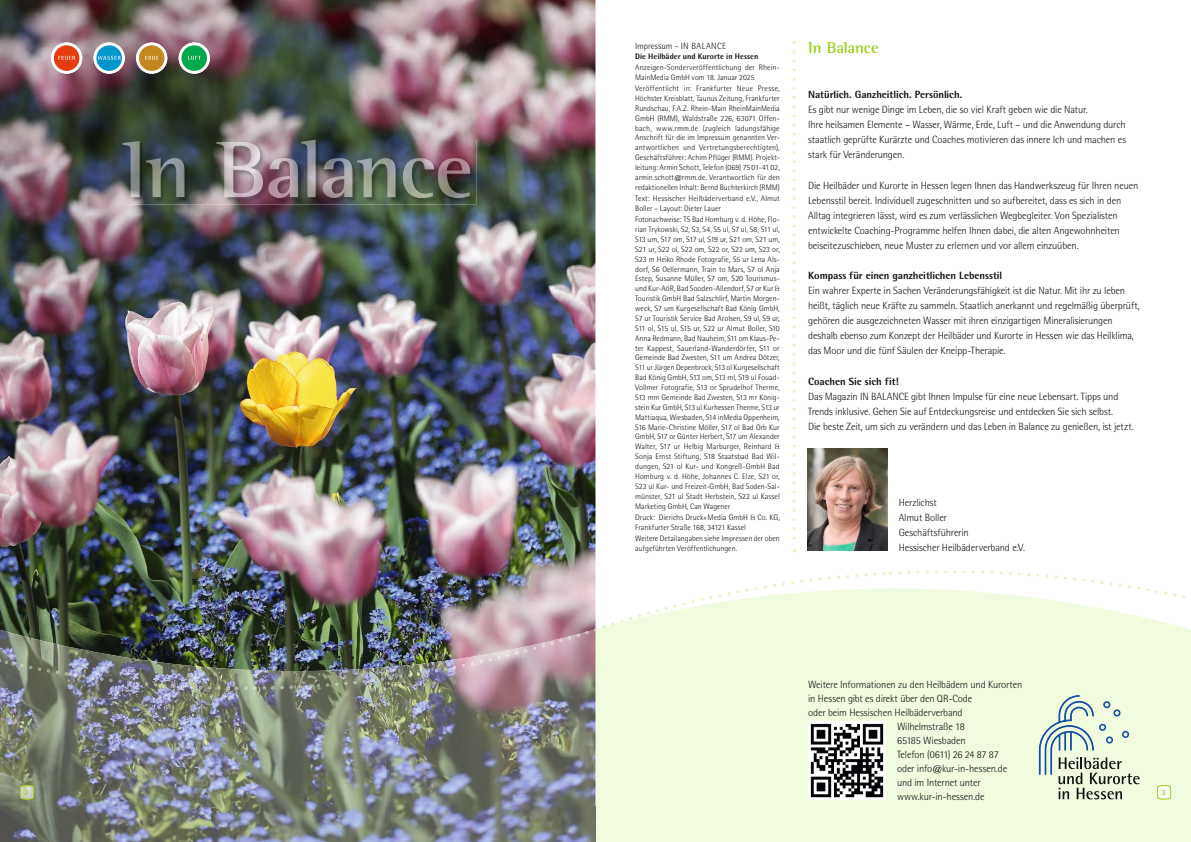
<style>
.page{position:relative;width:1191px;height:842px;background:#fff}
.page>*{position:absolute;margin:0;border:0;box-sizing:border-box;transform-origin:0 0}
.t1{font:700 16px "Rotis Semi Serif Std";letter-spacing:-.005em;color:#99d011}
.t2{font:300 10.5px/15px "Rotis Semi Sans";letter-spacing:-.015em;color:#131414}
.t3{font:800 10.5px "Rotis Semi Sans";letter-spacing:-.005em;color:#131414}
.t4{font:300 9px "Rotis Semi Sans";letter-spacing:.02em;color:#131414}
.t5{font:300 8px/9.9px "Rotis Semi Sans";color:#131414}
.t6{font:800 8px "Rotis Semi Sans";letter-spacing:.005em;color:#131414}
.t7{font:700 8px "Rotis Semi Sans";color:#99d011}
</style>
<div class="page">
<div style="left:889px;top:688px;width:302px;height:154px;background:#f1fbdf"></div>
<svg style="left:898px;top:570px;width:104px;height:2px"></svg>
<svg style="left:889px;top:572px;width:302px;height:116px;fill:#f1fbdf"></svg>
<img style="left:0;top:0;width:595px;height:667px">
<img style="left:0;top:630px;width:210px;height:212px">
<img style="left:385px;top:630px;width:209px;height:212px">
<img style="left:210px;top:667px;width:176px;height:175px">
<img style="left:308px;top:631px;width:280px;height:57px">
<img style="left:435px;top:634px;width:145px;height:38px">
<svg style="left:594px;top:570px;width:295px;height:272px;background:#f2fae2"></svg>
<img style="left:0;top:659px;width:302px;height:29px">
<img style="left:122px;top:140px;width:354px;height:64px">
<img style="left:122px;top:140px;width:348px;height:58px">
<img style="left:808px;top:449px;width:79px;height:102px">
<svg style="left:792px;top:52px;width:3px;height:500px"></svg>
<svg style="left:1038px;top:694px;width:101px;height:105px;background:#cedccb"></svg>
<img style="left:808px;top:722px;width:77px;height:77px">
<svg style="left:20px;top:785px;width:14px;height:19px"></svg>
<svg style="left:1156px;top:785px;width:15px;height:19px"></svg>
<svg style="left:51px;top:43px;width:31px;height:31px"></svg>
<div style="left:94px;top:43px;width:31px;height:31px;background:#fff;border-radius:50%"></div>
<svg style="left:136px;top:43px;width:31px;height:31px"></svg>
<div style="left:179px;top:43px;width:31px;height:31px;background:#fff;border-radius:50%"></div>
<div style="left:54px;top:45px;width:25px;height:26px;background:#e53c0f;border-radius:50%"></div>
<div style="left:96px;top:45px;width:26px;height:26px;background:#0096cd;border-radius:50%"></div>
<div style="left:139px;top:45px;width:25px;height:26px;background:#c4861e;border-radius:50%"></div>
<div style="left:181px;top:45px;width:26px;height:26px;background:#00a84c;border-radius:50%"></div>
<svg style="left:58px;top:56px;width:17px;height:4px"></svg>
<svg style="left:98px;top:56px;width:23px;height:4px"></svg>
<svg style="left:145px;top:56px;width:13px;height:4px"></svg>
<svg style="left:188px;top:56px;width:13px;height:4px"></svg>
<p class="t4" style="left:635px;top:41px;width:92px">Impressum – IN BALANCE</p>
<p class="t6" style="left:635px;top:51px;width:125px">Die Heilbäder und Kurorte in Hessen</p>
<p class="t5" style="left:635px;top:62px;width:146px">Anzeigen-Sonderveröffentlichung der Rhein-<br>MainMedia GmbH vom 18. Januar 2025</p>
<p class="t5" style="left:635px;top:83px;width:146px;text-align:justify">Veröffentlicht in: Frankfurter Neue Presse, Höchster Kreisblatt, Taunus Zeitung, Frankfurter Rundschau, F.A.Z. Rhein-Main RheinMainMedia GmbH (RMM), Waldstraße 226, 63071 Offen&shy;bach, www.rmm.de (zugleich ladungs fähige Anschrift für die im Impressum genannten Ver&shy;antwortlichen und Vertretungsberechtigten), Geschäftsführer: Achim Pflüger (RMM). Projekt&shy;leitung: Armin Schott, Telefon (069) 75 01-41 02, armin.schott@rmm.de. Verantwortlich für den redaktionellen Inhalt: Bernd Buchterkirch (RMM)</p>
<p class="t5" style="left:635px;top:193px;width:146px">Text: Hessischer Heilbäderverband e.V., Almut<br>Boller – Layout: Dieter Lauer</p>
<p class="t5" style="left:635px;top:215px;width:146px;text-align:justify">Fotonachweise: TS Bad Homburg v. d. Höhe, Flo&shy;rian Trykowski, S2, S3, S4, S5 ul, S7 ul, S8, S11 ul, S13 um, S17 om, S17 ul, S19 ur, S21 om, S21 um, S21 ur, S22 ol, S22 om, S22 or, S22 um, S23 or, S23 m Heiko Rhode Fotografie, S5 ur Lena Als&shy;dorf, S6 Oellermann, Train to Mars, S7 ol Anja Estep, Susanne Müller, S7 om, S20 Tourismus&shy;und Kur-AöR, Bad Sooden-Allendorf, S7 or Kur &amp; Touristik GmbH Bad Salzschlirf, Martin Morgen&shy;weck, S7 um Kurgesellschaft Bad König GmbH, S7 ur Touristik Service Bad Arolsen, S9 ul, S9 ur, S11 ol, S15 ul, S15 ur, S22 ur Almut Boller, S10<br>Anna Redmann, Bad Nauheim, S11 om Klaus-Pe&shy;ter Kappest, Sauerland-Wanderdörfer, S11 or Gemeinde Bad Zwesten, S11 um Andrea Dötzer, S11 ur Jürgen Depenbrock, S13 ol Kurgesellschaft Bad König GmbH, S13 om, S13 ml, S19 ul Fouad-Vollmer Fotografie, S13 or Sprudelhof Therme, S13 mm Gemeinde Bad Zwesten, S13 mr König&shy;stein Kur GmbH, S13 ul Kurhessen Therme, S13 ur Mattiaqua, Wiesbaden, S14 inMedia Oppenheim, S16 Marie-Christine Möller, S17 ol Bad Orb Kur GmbH, S17 or Günter Herbert, S17 um Alexander Walter, S17 ur Helbig Marburger, Reinhard &amp; Sonja Ernst Stiftung, S18 Staatsbad Bad Wil&shy;dungen, S21 ol Kur- und Kongreß-GmbH Bad Homburg v. d. Höhe, Johannes C. Elze, S21 or, S23 ul Kur- und Freizeit-GmbH, Bad Soden-Sal&shy;münster, S21 ul Stadt Herbstein, S22 ul Kassel Marketing GmbH, Can Wagener</p>
<p class="t5" style="left:635px;top:512px;width:146px">Druck: Dierichs Druck+Media GmbH &amp; Co. KG,<br>Frankfurter Straße 168, 34121 Kassel</p>
<p class="t5" style="left:635px;top:533px;width:146px">Weitere Detailangaben siehe Impressen der oben aufgeführten Veröffentlichungen.</p>
<h1 class="t1" style="left:808px;top:38px;width:72px">In Balance</h1>
<h2 class="t3" style="left:808px;top:88px;width:155px">Natürlich. Ganzheitlich. Persönlich.</h2>
<p class="t2" style="left:808px;top:102px;width:319px">Es gibt nur wenige Dinge im Leben, die so viel Kraft geben wie die Natur.<br>Ihre heilsamen Elemente – Wasser, Wärme, Erde, Luft – und die Anwendung durch staatlich geprüfte Kurärzte und Coaches motivieren das innere Ich und machen es stark für Veränderungen.</p>
<p class="t2" style="left:808px;top:178px;width:332px">Die Heilbäder und Kurorte in Hessen legen Ihnen das Handwerkszeug für Ihren neuen Lebensstil bereit. Individuell zugeschnitten und so aufbereitet, dass es sich in den Alltag integrieren lässt, wird es zum verlässlichen Wegbegleiter. Von Spezialisten entwickelte Coaching-Programme helfen Ihnen dabei, die alten Angewohnheiten beiseitezuschieben, neue Muster zu erlernen und vor allem einzuüben.</p>
<h2 class="t3" style="left:808px;top:269px;width:196px">Kompass für einen ganzheitlichen Lebensstil</h2>
<p class="t2" style="left:808px;top:283px;width:333px">Ein wahrer Experte in Sachen Veränderungsfähigkeit ist die Natur. Mit ihr zu leben heißt, täglich neue Kräfte zu sammeln. Staatlich anerkannt und regelmäßig überprüft, gehören die ausgezeichneten Wasser mit ihren einzigartigen Mineralisierungen deshalb ebenso zum Konzept der Heilbäder und Kurorte in Hessen wie das Heilklima, das Moor und die fünf Säulen der Kneipp-Therapie.</p>
<h2 class="t3" style="left:808px;top:375px;width:92px">Coachen Sie sich fit!</h2>
<p class="t2" style="left:808px;top:389px;width:327px">Das Magazin IN BALANCE gibt Ihnen Impulse für eine neue Lebensart. Tipps und<br>Trends inklusive. Gehen Sie auf Entdeckungsreise und entdecken Sie sich selbst.<br>Die beste Zeit, um sich zu verändern und das Leben in Balance zu genießen, ist jetzt.</p>
<h2 class="t2" style="left:898px;top:495px;width:128px">Herzlichst<br>Almut Boller<br>Geschäftsführerin<br>Hessischer Heilbäderverband e.V.</h2>
<h2 class="t2" style="left:808px;top:676px;width:216px">Weitere Informationen zu den Heilbädern und Kurorten</h2>
<h2 class="t2" style="left:808px;top:690px;width:166px">in Hessen gibt es direkt über den QR-Code</h2>
<h2 class="t2" style="left:808px;top:704px;width:156px">oder beim Hessischen Heilbäderverband</h2>
<h2 class="t2" style="left:897px;top:718px;width:69px">Wilhelmstraße 18</h2>
<h2 class="t2" style="left:897px;top:732px;width:70px">65185 Wiesbaden</h2>
<h2 class="t2" style="left:897px;top:746px;width:103px">Telefon (0611) 26 24 87 87</h2>
<h2 class="t2" style="left:897px;top:760px;width:112px">oder info@kur-in-hessen.de</h2>
<h2 class="t2" style="left:897px;top:774px;width:85px">und im Internet unter</h2>
<h2 class="t2" style="left:897px;top:788px;width:89px">www.kur-in-hessen.de</h2>
<p class="t7" style="left:24px;top:787px;width:6px">2</p>
<p class="t7" style="left:1161px;top:787px;width:6px">3</p>
</div>
